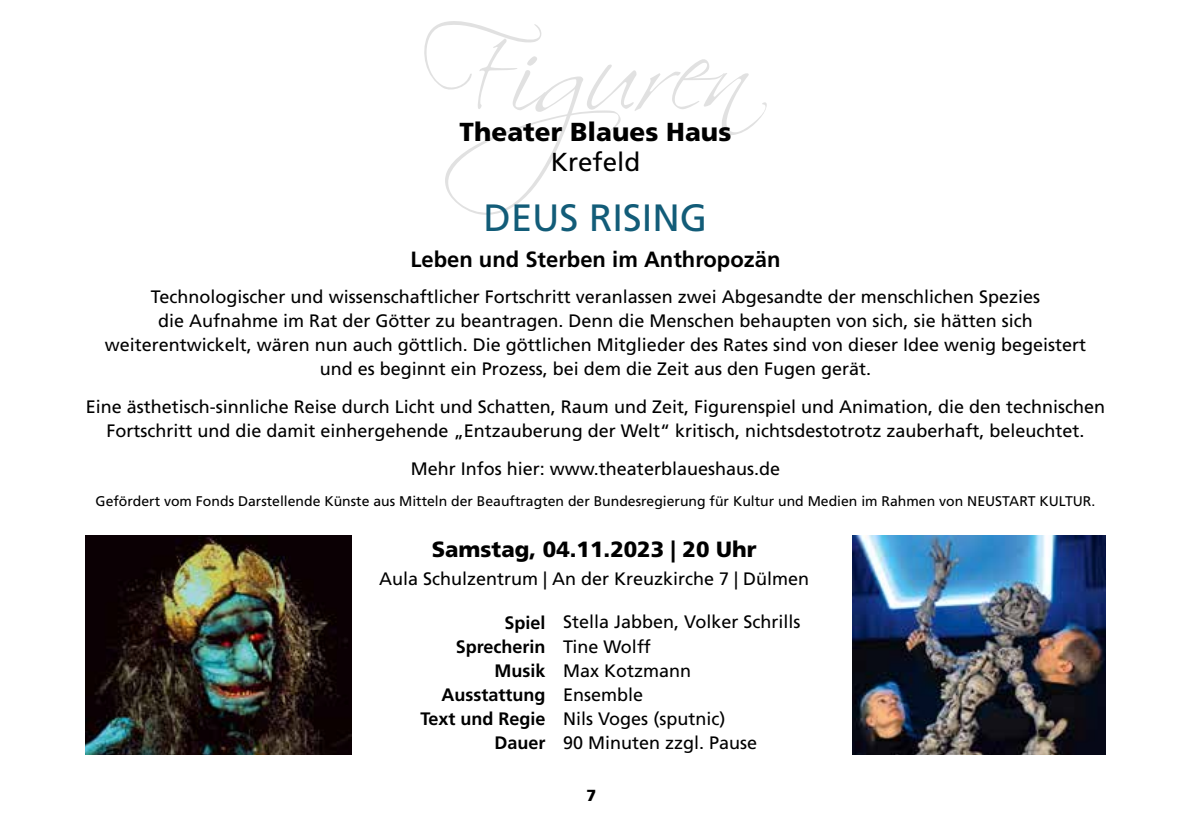
<style>
.page{position:relative;width:1191px;height:840px;background:#fff}
.page>*{position:absolute;margin:0;border:0;box-sizing:border-box;transform-origin:0 0}
.t1{font:38px "Frutiger LT Std";color:#125c78}
.t2{font:900 26px "Frutiger LT Std";color:#000}
.t3{font:26px "Frutiger LT Std";color:#000}
.t4{font:700 22px "Frutiger LT Std";color:#000}
.t5{font:900 22px "Frutiger LT Std";color:#000}
.t6{font:18px/24px "Frutiger LT Std";color:#000;text-align:center}
.t7{font:700 18px/24px "Frutiger LT Std";color:#000;text-align:right}
.t8{font:900 16px "Frutiger LT Std";color:#000}
.t9{font:14px "Frutiger LT Std";color:#000}
</style>
<div class="page">
<svg style="left:424px;top:21px;width:342px;height:194px"></svg>
<img style="left:852px;top:535px;width:253px;height:218px">
<img style="left:85px;top:535px;width:266px;height:218px">
<h2 class="t2" style="left:459px;top:116px;width:273px">Theater Blaues Haus</h2>
<h2 class="t3" style="left:550px;top:147px;width:91px">Krefeld</h2>
<h1 class="t1" style="left:483px;top:195px;width:225px">DEUS RISING</h1>
<p class="t4" style="left:410px;top:246px;width:371px">Leben und Sterben im Anthropozän</p>
<p class="t6" style="left:105px;top:285px;width:983px">Technologischer und wissenschaftlicher Fortschritt veranlassen zwei Abgesandte der menschlichen Spezies<br>die Aufnahme im Rat der Götter zu beantragen. Denn die Menschen behaupten von sich, sie hätten sich weiterentwickelt, wären nun auch göttlich. Die göttlichen Mitglieder des Rates sind von dieser Idee wenig begeistert und es beginnt ein Prozess, bei dem die Zeit aus den Fugen gerät.</p>
<p class="t6" style="left:86px;top:395px;width:1021px">Eine ästhetisch-sinnliche Reise durch Licht und Schatten, Raum und Zeit, Figurenspiel und Animation, die den technischen<br>Fortschritt und die damit einhergehende „Entzauberung der Welt“ kritisch, nichtsdestotrotz zauberhaft, beleuchtet.</p>
<p class="t6" style="left:411px;top:457px;width:371px">Mehr Infos hier: www.theaterblaueshaus.de</p>
<p class="t9" style="left:96px;top:493px;width:1001px">Gefördert vom Fonds Darstellende Künste aus Mitteln der Beauftragten der Bundesregierung für Kultur und Medien im Rahmen von NEUSTART KULTUR.</p>
<p class="t5" style="left:432px;top:536px;width:326px">Samstag, 04.11.2023 | 20 Uhr</p>
<p class="t6" style="left:379px;top:566px;width:432px">Aula Schulzentrum | An der Kreuzkirche 7 | Dülmen</p>
<p class="t7" style="left:420px;top:610px;width:127px">Spiel<br>Sprecherin<br>Musik<br>Ausstattung<br>Text und Regie<br>Dauer</p>
<p class="t6" style="left:563px;top:610px;width:239px;text-align:left">Stella Jabben, Volker Schrills<br>Tine Wolff<br>Max Kotzmann<br>Ensemble<br>Nils Voges (sputnic)<br>90 Minuten zzgl. Pause</p>
<p class="t8" style="left:586px;top:785px;width:11px">7</p>
</div>
